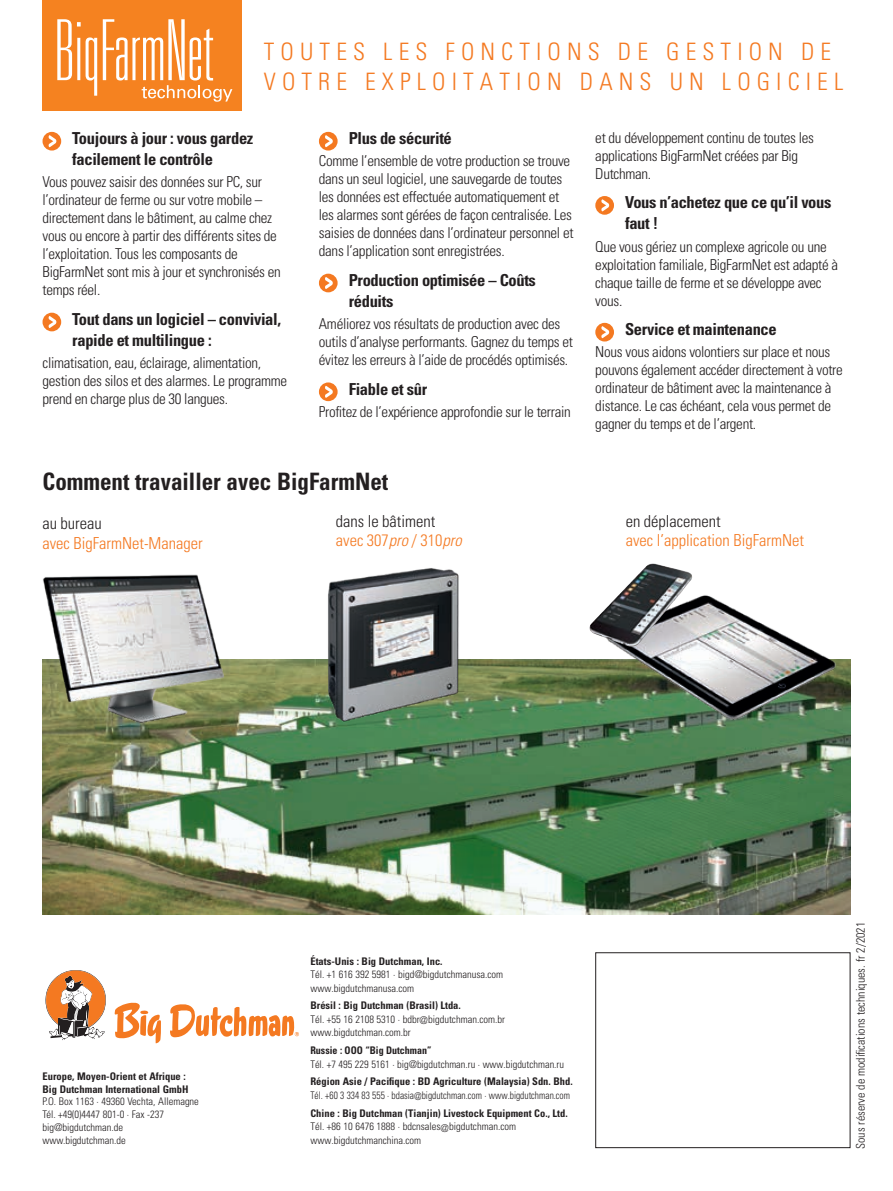
<style>
.page{position:relative;width:893px;height:1191px;background:#fff}
.page>*{position:absolute;margin:0;border:0;box-sizing:border-box;transform-origin:0 0}
.t1{font:300 condensed 24px/30px "Univers LT Std";letter-spacing:.255em;color:#f47921}
.t2{font:700 condensed 24px "Univers LT Std";color:#231f20;scale:.96 1}
.t3{font:700 condensed 16.5px/21px "Univers LT Std";letter-spacing:-.02em;color:#231f20}
.t4{font:300 condensed 16.5px/19.8px "Univers LT Std";color:#231f20}
.t5{font:300 condensed 16.5px "Univers LT Std";color:#f47921}
.t6{font:300 condensed 15px/18px "Univers LT Std";letter-spacing:-.02em;color:#231f20}
.t7{font:300 condensed 12px "Univers LT Std";color:#231f20}
.t8{font:300 condensed 10.5px/13.5px "Univers LT Std";color:#231f20}
.t9{font:700 condensed 10.5px/12.8px "Univers LT Std";color:#231f20}
.t10{font:300 condensed 10.5px "Univers LT Std";color:#231f20;scale:.9 1}
.t11{font:700 condensed 10.5px "Univers LT Std";color:#231f20;scale:.95 1}
.s1{color:#f47921}
.s2{font-style:italic;color:#f47921}
</style>
<div class="page">
<img style="left:43px;top:659px;width:807px;height:255px">
<img style="left:42px;top:574px;width:237px;height:167px">
<img style="left:603px;top:595px;width:245px;height:134px">
<img style="left:589px;top:563px;width:103px;height:83px">
<img style="left:258px;top:568px;width:216px;height:161px">
<div style="left:595px;top:952px;width:255px;height:196px;border:1px solid #231f20"></div>
<svg style="left:115px;top:1002px;width:46px;height:41px"></svg>
<svg style="left:170px;top:1004px;width:129px;height:33px"></svg>
<svg style="left:46px;top:970px;width:60px;height:70px"></svg>
<div style="left:43px;top:132px;width:18px;height:19px;background:#f47921;border-radius:50%"></div>
<svg style="left:49px;top:135px;width:7px;height:12px"></svg>
<div style="left:43px;top:313px;width:18px;height:18px;background:#f47921;border-radius:50%"></div>
<svg style="left:49px;top:316px;width:7px;height:12px"></svg>
<svg style="left:319px;top:132px;width:19px;height:19px"></svg>
<svg style="left:325px;top:135px;width:8px;height:12px"></svg>
<div style="left:319px;top:274px;width:19px;height:18px;background:#f47921;border-radius:50%"></div>
<svg style="left:325px;top:277px;width:8px;height:12px"></svg>
<svg style="left:319px;top:382px;width:19px;height:19px"></svg>
<svg style="left:325px;top:386px;width:8px;height:12px"></svg>
<div style="left:595px;top:196px;width:19px;height:19px;background:#f47921;border-radius:50%"></div>
<svg style="left:601px;top:199px;width:8px;height:12px"></svg>
<div style="left:595px;top:323px;width:19px;height:18px;background:#f47921;border-radius:50%"></div>
<svg style="left:601px;top:326px;width:8px;height:12px"></svg>
<div style="left:43px;top:0;width:199px;height:111px;background:#f58220"></div>
<svg style="left:57px;top:19px;width:40px;height:77px"></svg>
<svg style="left:103px;top:19px;width:129px;height:83px"></svg>
<h1 class="t1" style="left:264px;top:36px;width:581px">TOUTES LES FONCTIONS DE GESTION DE<br>VOTRE EXPLOITATION DANS UN LOGICIEL</h1>
<p class="t3" style="left:72px;top:128px;width:183px">Toujours à jour : vous gardez facilement le contrôle</p>
<p class="t6" style="left:43px;top:173px;width:240px">Vous pouvez saisir des données sur PC, sur l’ordinateur de ferme ou sur votre mobile – directement dans le bâtiment, au calme chez vous ou encore à partir des différents sites de l’exploitation. Tous les composants de BigFarmNet sont mis à jour et synchronisés en temps réel.</p>
<p class="t3" style="left:72px;top:308px;width:210px">Tout dans un logiciel – convivial, rapide et multilingue :</p>
<p class="t6" style="left:43px;top:354px;width:246px">climatisation, eau, éclairage, alimentation, gestion des silos et des alarmes. Le programme prend en charge plus de 30 langues.</p>
<p class="t3" style="left:349px;top:128px;width:105px">Plus de sécurité</p>
<p class="t6" style="left:319px;top:152px;width:256px">Comme l’ensemble de votre production se trouve dans un seul logiciel, une sauvegarde de toutes les données est effectuée automatiquement et les alarmes sont gérées de façon centralisée. Les saisies de données dans l’ordinateur personnel et dans l’application sont enregistrées.</p>
<p class="t3" style="left:349px;top:269px;width:189px">Production optimisée – Coûts réduits</p>
<p class="t6" style="left:319px;top:315px;width:256px">Améliorez vos résultats de production avec des outils d’analyse performants. Gagnez du temps et évitez les erreurs à l’aide de procédés optimisés.</p>
<p class="t3" style="left:349px;top:378px;width:80px">Fiable et sûr</p>
<p class="t6" style="left:319px;top:403px;width:253px">Profitez de l’expérience approfondie sur le terrain</p>
<h1 class="t2" style="left:43px;top:466px;width:362px">Comment travailler avec BigFarmNet</h1>
<p class="t4" style="left:336px;top:511px;width:127px">dans le bâtiment <span class="s1">avec 307</span><span class="s2">pro</span> <span class="s1">/ 310</span><span class="s2">pro</span></p>
<p class="t4" style="left:43px;top:514px;width:61px">au bureau</p>
<p class="t5" style="left:43px;top:533px;width:162px">avec BigFarmNet-Manager</p>
<p class="t6" style="left:595px;top:128px;width:220px">et du développement continu de toutes les applications BigFarmNet créées par Big<br>Dutchman.</p>
<p class="t3" style="left:625px;top:192px;width:208px">Vous n’achetez que ce qu’il vous faut !</p>
<p class="t6" style="left:595px;top:237px;width:244px">Que vous gériez un complexe agricole ou une exploitation familiale, BigFarmNet est adapté à chaque taille de ferme et se développe avec vous.</p>
<p class="t3" style="left:625px;top:318px;width:153px">Service et maintenance</p>
<p class="t6" style="left:595px;top:343px;width:249px">Nous vous aidons volontiers sur place et nous pouvons également accéder directement à votre ordinateur de bâtiment avec la maintenance à distance. Le cas échéant, cela vous permet de gagner du temps et de l’argent.</p>
<p class="t4" style="left:626px;top:511px;width:97px">en déplacement</p>
<p class="t5" style="left:626px;top:531px;width:180px">avec l’application BigFarmNet</p>
<p class="t9" style="left:43px;top:1069px;width:147px">Europe, Moyen-Orient et Afrique :<br>Big Dutchman International GmbH</p>
<p class="t8" style="left:43px;top:1095px;width:158px;line-height:12.8px">P.O. Box 1163 · 49360 Vechta, Allemagne<br>Tél. +49(0)4447 801-0 · Fax -237 big@bigdutchman.de www.bigdutchman.de</p>
<p class="t9" style="left:310px;top:954px;width:134px">États-Unis : Big Dutchman, Inc.</p>
<p class="t8" style="left:310px;top:967px;width:194px">Tél. +1 616 392 5981 · bigd@bigdutchmanusa.com www.bigdutchmanusa.com</p>
<p class="t9" style="left:310px;top:999px;width:152px">Brésil : Big Dutchman (Brasil) Ltda.</p>
<p class="t8" style="left:310px;top:1012px;width:196px">Tél. +55 16 2108 5310 · bdbr@bigdutchman.com.br www.bigdutchman.com.br</p>
<p class="t11" style="left:310px;top:1044px;width:129px">Russie : OOO “Big Dutchman”</p>
<p class="t8" style="left:310px;top:1057px;width:255px">Tél. +7 495 229 5161 · big@bigdutchman.ru · www.bigdutchman.ru</p>
<p class="t9" style="left:310px;top:1075px;width:264px">Région Asie / Pacifique : BD Agriculture (Malaysia) Sdn. Bhd.</p>
<p class="t10" style="left:310px;top:1089px;width:290px">Tél. +60 3 334 83 555 · bdasia@bigdutchman.com · www.bigdutchman.com</p>
<p class="t9" style="left:310px;top:1106px;width:259px">Chine : Big Dutchman (Tianjin) Livestock Equipment Co., Ltd.</p>
<p class="t8" style="left:310px;top:1119px;width:207px">Tél. +86 10 6476 1888 · bdcnsales@bigdutchman.com www.bigdutchmanchina.com</p>
<p class="t7" style="left:853px;top:1149px;width:228px;rotate:-90deg">Sous réserve de modifications techniques. fr 2/2021</p>
</div>
